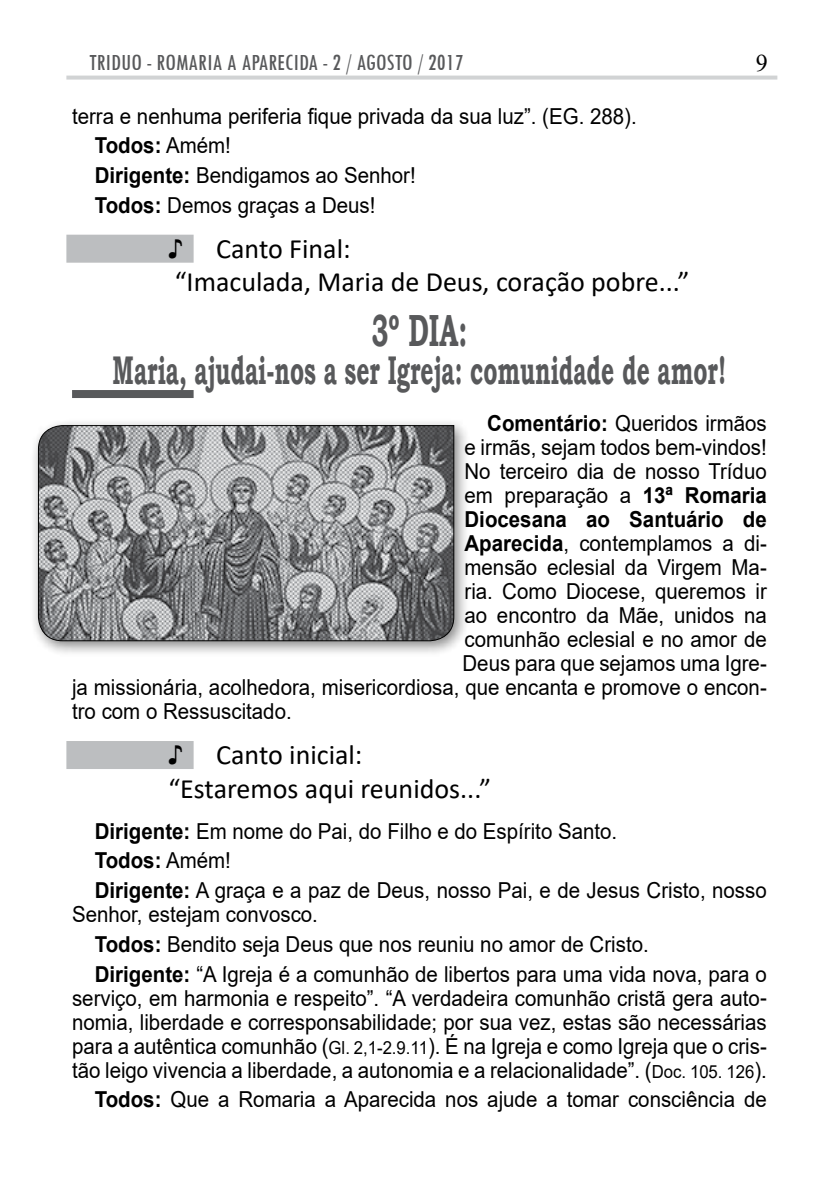
<style>
.page{position:relative;width:840px;height:1191px;background:#fff}
.page>*{position:absolute;margin:0;border:0;box-sizing:border-box;transform-origin:0 0}
.t1{font:700 45px "Bookman Old Style";color:#58595b;scale:.58 1}
.t2{font:700 40px "Bookman Old Style";color:#58595b;scale:.57 1}
.t3{font:28px/33.6px "Calibri";color:#000}
.t4{font:condensed 24px "Tw Cen";color:#58595b}
.t5{font:24px "Times New Roman";color:#000}
.t6{font:22px/29.6px "Arial";color:#000;scale:.93 1}
.t7{font:700 22px "Arial";color:#000;scale:.93 1}
.s1{font-weight:700}
.s2{font-family:"Arial"}
.s3{font-size:18px}
</style>
<div class="page">
<svg style="left:66px;top:76px;width:711px;height:4px;background:#d5d7d8"></svg>
<div style="left:66px;top:235px;width:127px;height:28px;background:#bcbec0"></div>
<div style="left:72px;top:390px;width:121px;height:8px;background:#58595b"></div>
<div style="left:66px;top:741px;width:127px;height:28px;background:#bcbec0"></div>
<div style="left:30px;top:417px;width:439px;height:240px;background:#000;opacity:.48"></div>
<svg style="left:38px;top:425px;width:416px;height:216px;background:#8c8d8f"></svg>
<p class="t4" style="left:89px;top:48px;width:375px">TRIDUO - ROMARIA A APARECIDA - 2 / AGOSTO / 2017</p>
<p class="t5" style="left:755px;top:46px;width:13px">9</p>
<p class="t6" style="left:95px;top:101px;width:584px;text-indent:-23px">terra e nenhuma periferia fique privada da sua luz”. (EG. 288).<br><span class="s1">Todos:</span> Amém!<br><span class="s1">Dirigente:</span> Bendigamos ao Senhor!<br><span class="s1">Todos:</span> Demos graças a Deus!</p>
<p class="t3" style="left:168px;top:231px;width:522px"><span class="s2">♪</span> Canto Final:<br>“Imaculada, Maria de Deus, coração pobre...”</p>
<h1 class="t1" style="left:371px;top:298px;width:166px">3º DIA:</h1>
<h2 class="t2" style="left:113px;top:342px;width:1077px">Maria, ajudai-nos a ser Igreja: comunidade de amor!</h2>
<p class="t6" style="left:487px;top:408px;width:302px"><span class="s1">Comentário:</span> Queridos irmãos</p>
<p class="t6" style="left:464px;top:432px;width:326px">e irmãs, sejam todos bem-vindos!</p>
<p class="t6" style="left:464px;top:456px;width:326px">No terceiro dia de nosso Tríduo</p>
<p class="t6" style="left:464px;top:480px;width:326px">em preparação a <span class="s1">13ª Romaria</span></p>
<p class="t7" style="left:464px;top:504px;width:326px">Diocesana ao Santuário de</p>
<p class="t6" style="left:464px;top:528px;width:326px"><span class="s1">Aparecida</span>, contemplamos a di-</p>
<p class="t6" style="left:464px;top:552px;width:326px">mensão eclesial da Virgem Ma-</p>
<p class="t6" style="left:464px;top:576px;width:326px">ria. Como Diocese, queremos ir</p>
<p class="t6" style="left:464px;top:600px;width:326px">ao encontro da Mãe, unidos na</p>
<p class="t6" style="left:464px;top:624px;width:326px">comunhão eclesial e no amor de</p>
<p class="t6" style="left:462px;top:648px;width:328px">Deus para que sejamos uma Igre-</p>
<p class="t6" style="left:72px;top:672px;width:748px">ja missionária, acolhedora, misericordiosa, que encanta e promove o encon-</p>
<p class="t6" style="left:72px;top:696px;width:237px">tro com o Ressuscitado.</p>
<p class="t3" style="left:168px;top:737px;width:324px"><span class="s2">♪</span> Canto inicial: “Estaremos aqui reunidos...”</p>
<p class="t6" style="left:95px;top:816px;width:723px"><span class="s1">Dirigente:</span> Em nome do Pai, do Filho e do Espírito Santo.<br><span class="s1">Todos:</span> Amém!<br><span class="s1">Dirigente:</span> A graça e a paz de Deus, nosso Pai, e de Jesus Cristo, nosso</p>
<p class="t6" style="left:95px;top:899px;width:723px;text-indent:-23px">Senhor, estejam convosco.<br><span class="s1">Todos:</span> Bendito seja Deus que nos reuniu no amor de Cristo.<br><span class="s1">Dirigente:</span> “A Igreja é a comunhão de libertos para uma vida nova, para o</p>
<p class="t6" style="left:72px;top:985px;width:748px;line-height:24px;text-align:justify">serviço, em harmonia e respeito”. “A verdadeira comunhão cristã gera auto&shy;nomia, liberdade e corresponsabilidade; por sua vez, estas são necessárias para a autêntica comunhão (<span class="s3">Gl. 2,1-2.9.11</span>). É na Igreja e como Igreja que o cris&shy;tão leigo vivencia a liberdade, a autonomia e a relacionalidade”. (<span class="s3">Doc. 105. 126</span>).</p>
<p class="t6" style="left:95px;top:1084px;width:723px"><span class="s1">Todos:</span> Que a Romaria a Aparecida nos ajude a tomar consciência de</p>
</div>
